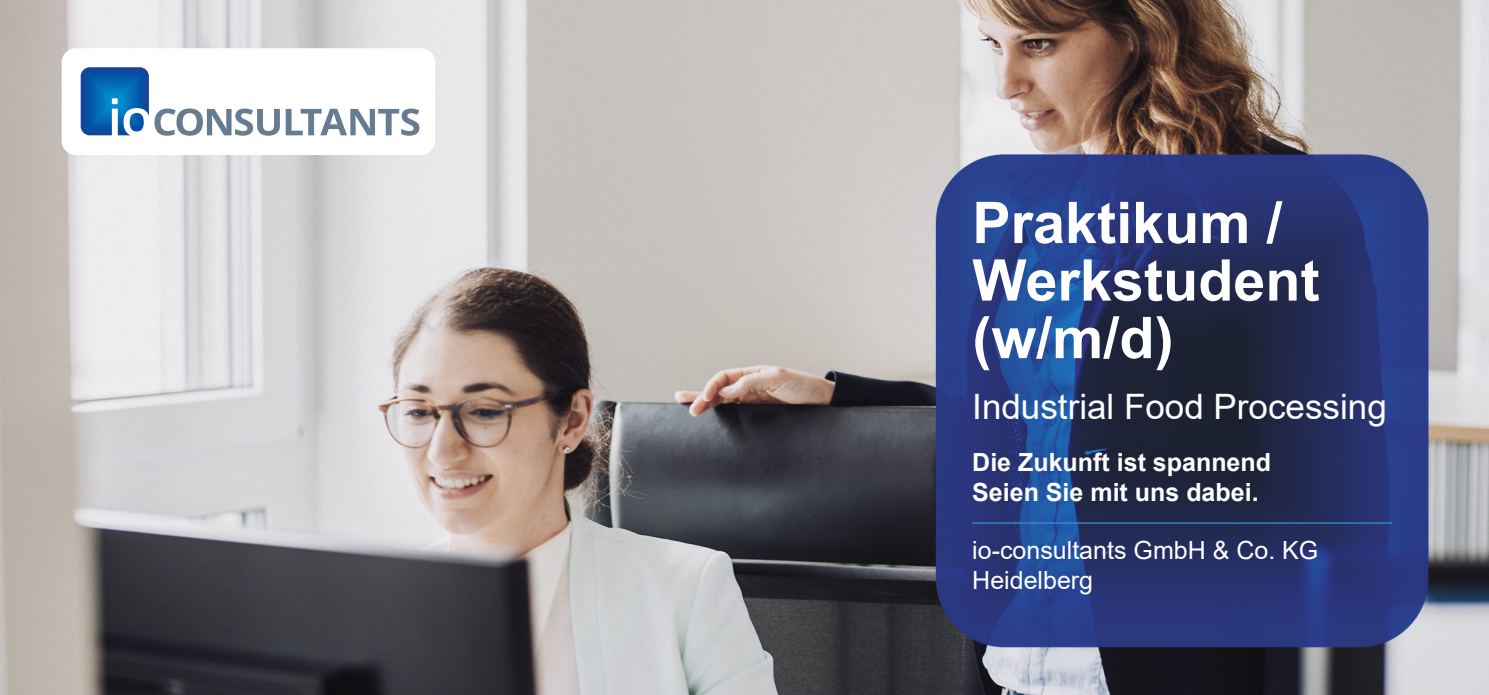
<style>
.page{position:relative;width:1489px;height:695px;background:#fff}
.page>*{position:absolute;margin:0;border:0;box-sizing:border-box;transform-origin:0 0}
.Head_neg{font:700 57.5px/57.5px "Arial";color:#fff}
.Head_2nd_neg{font:35px "Arial";color:#fff}
.Head_3rd_neg{font:700 25px/30px "Arial";color:#fff}
.Head_4th_neg{font:25px/30px "Arial";color:#fff}
</style>
<div class="page">
<img style="left:0;top:0;width:1488px;height:694px">
<div style="left:62px;top:48px;width:373px;height:107px;background:#fff;border-radius:14px"></div>
<svg style="left:154px;top:108px;width:126px;height:28px"></svg>
<svg style="left:286px;top:108px;width:133px;height:28px"></svg>
<img style="left:81px;top:67px;width:68px;height:68px">
<hr style="left:972px;top:522px;width:419px;height:1px;background:#3993d3">
<p class="Head_neg" style="left:972px;top:195px;width:349px">Praktikum /<br>Werkstudent (w/m/d)</p>
<p class="Head_2nd_neg" style="left:972px;top:383px;width:416px">Industrial Food Processing</p>
<p class="Head_3rd_neg" style="left:972px;top:447px;width:300px">Die Zukunft ist spannend<br>Seien Sie mit uns dabei.</p>
<p class="Head_4th_neg" style="left:972px;top:535px;width:347px">io-consultants GmbH &amp; Co. KG<br>Heidelberg</p>
</div>
